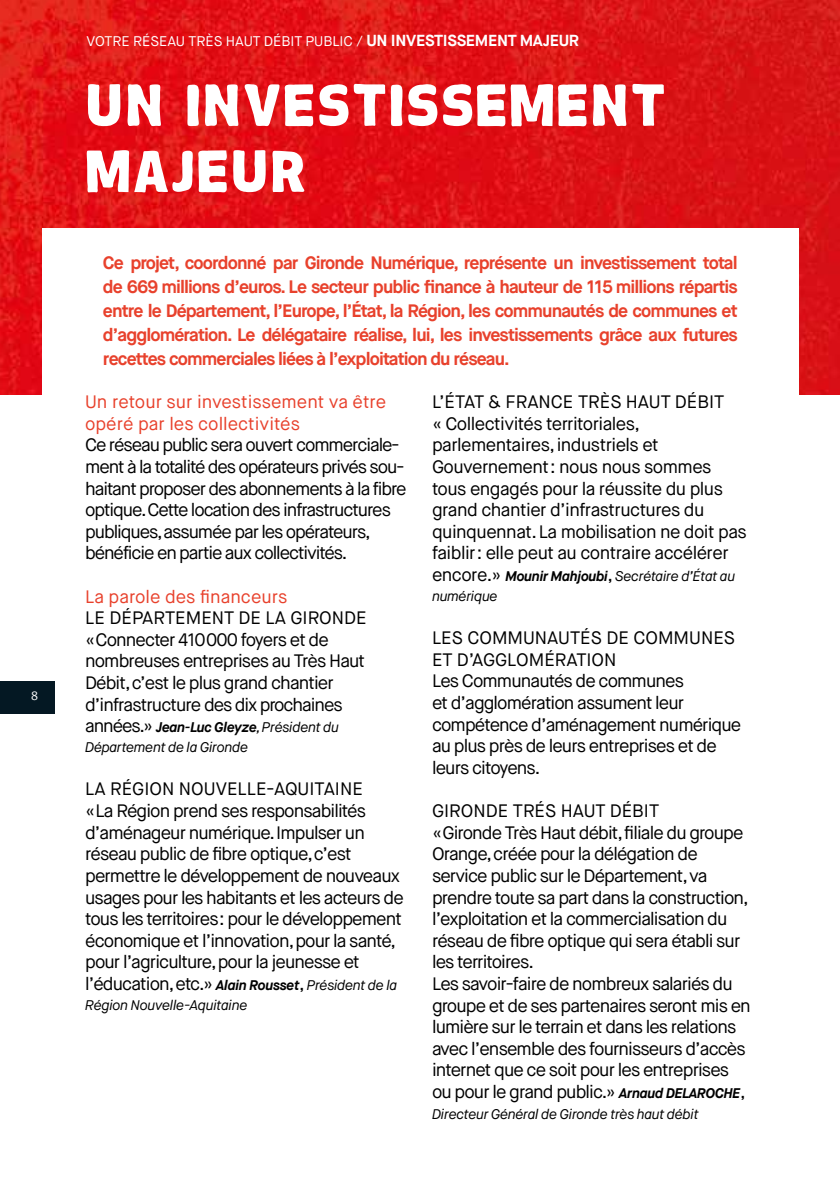
<style>
.page{position:relative;width:840px;height:1191px;background:#fff}
.page>*{position:absolute;margin:0;border:0;box-sizing:border-box;transform-origin:0 0}
.t1{font:60px/66px "Chubby";letter-spacing:.04em;color:#fff}
.t2{font:18px/21.6px "Maison Neue";letter-spacing:-.05em;color:#000}
.t3{font:700 18px/24px "Maison Neue";letter-spacing:-.05em;color:#e8412c;text-align:justify}
.t4{font:18px/21.6px "Maison Neue";letter-spacing:-.03em;color:#000}
.t5{font:18px/21.6px "Maison Neue";color:#e8412c}
.t6{font:italic 14px/20px "Maison Neue";letter-spacing:-.02em;color:#000}
.t7{font:14px "Maison Neue";color:#fff}
.t8{font:13px "Meta";color:#fff}
.s1{font-weight:700;font-size:16px}
.s2{font-style:normal;font-size:18px}
.s3{font-weight:700}
.s4{font-weight:700;font-style:italic;font-size:14px}
.s5{font-style:italic;font-size:14px}
</style>
<div class="page">
<img style="left:0;top:0;width:839px;height:394px">
<div style="left:42px;top:228px;width:756px;height:963px;background:#fff"></div>
<div style="left:0;top:681px;width:55px;height:32px;background:#041823"></div>
<p class="t8" style="left:31px;top:687px;width:8px">8</p>
<p class="t7" style="left:87px;top:32px;width:493px">VOTRE RÉSEAU TRÈS HAUT DÉBIT PUBLIC / <span class="s1">UN INVESTISSEMENT MAJEUR</span></p>
<h1 class="t1" style="left:85px;top:69px;width:581px">UN INVESTISSEMENT<br>MAJEUR</h1>
<p class="t3" style="left:103px;top:251px;width:636px">Ce projet, coordonné par Gironde Numérique, représente un investissement total de 669 millions d’euros. Le secteur public finance à hauteur de 115 millions répartis entre le Département, l’Europe, l’État, la Région, les communautés de communes et d’agglomération. Le délégataire réalise, lui, les investissements grâce aux futures recettes commerciales liées à l’exploitation du réseau.</p>
<p class="t5" style="left:85px;top:391px;width:302px">Un retour sur investissement va être opéré par les collectivités</p>
<p class="t2" style="left:85px;top:434px;width:323px">Ce réseau public sera ouvert commerciale&shy;ment à la totalité des opérateurs privés sou&shy;haitant proposer des abonnements à la fibre optique.Cette location des infrastructures publiques,assumée par les opérateurs, bénéficie en partie aux collectivités.</p>
<p class="t5" style="left:85px;top:585px;width:204px">La parole des financeurs</p>
<p class="t2" style="left:85px;top:607px;width:283px">LE DÉPARTEMENT DE LA GIRONDE «Connecter 410000 foyers et de nombreuses entreprises au Très Haut Débit,c’est le plus grand chantier d’infrastructure des dix prochaines</p>
<p class="t6" style="left:85px;top:717px;width:255px"><span class="s2">années.»</span> <span class="s3">Jean-Luc Gleyze</span>, Président du<br>Département de la Gironde</p>
<p class="t2" style="left:85px;top:778px;width:320px">LA RÉGION NOUVELLE-AQUITAINE<br>«La Région prend ses responsabilités d’aménageur numérique.Impulser un réseau public de fibre optique, c’est permettre le développement de nouveaux usages pour les habitants et les acteurs de tous les territoires: pour le développement économique et l’innovation,pour la santé, pour l’agriculture, pour la jeunesse et l’éducation, etc.» <span class="s4">Alain Rousset</span>, <span class="s5">Président de la</span></p>
<p class="t6" style="left:85px;top:995px;width:164px">Région Nouvelle-Aquitaine</p>
<p class="t4" style="left:432px;top:391px;width:316px">L’ÉTAT &amp; FRANCE TRÈS HAUT DÉBIT<br>« Collectivités territoriales, parlementaires, industriels et Gouvernement: nous nous sommes tous engagés pour la réussite du plus grand chantier d’infrastructures du quinquennat. La mobilisation ne doit pas faiblir: elle peut au contraire accélérer</p>
<p class="t6" style="left:432px;top:566px;width:304px"><span class="s2">encore.»</span> <span class="s3">Mounir Mahjoubi</span><span class="s2">,</span> Secrétaire d’État au numérique</p>
<p class="t2" style="left:432px;top:627px;width:311px">LES COMMUNAUTÉS DE COMMUNES<br>ET D’AGGLOMÉRATION<br>Les Communautés de communes<br>et d’agglomération assument leur compétence d’aménagement numérique au plus près de leurs entreprises et de leurs citoyens.</p>
<p class="t2" style="left:432px;top:800px;width:320px">GIRONDE TRÉS HAUT DÉBIT<br>«Gironde Très Haut débit,filiale du groupe Orange, créée pour la délégation de service public sur le Département,va prendre toute sa part dans la construction, l’exploitation et la commercialisation du réseau de fibre optique qui sera établi sur les territoires.<br>Les savoir-faire de nombreux salariés du groupe et de ses partenaires seront mis en lumière sur le terrain et dans les relations avec l’ensemble des fournisseurs d’accès internet que ce soit pour les entreprises ou pour le grand public.» <span class="s4">Arnaud DELAROCHE</span>,</p>
<p class="t6" style="left:432px;top:1104px;width:268px">Directeur Général de Gironde très haut débit</p>
</div>
